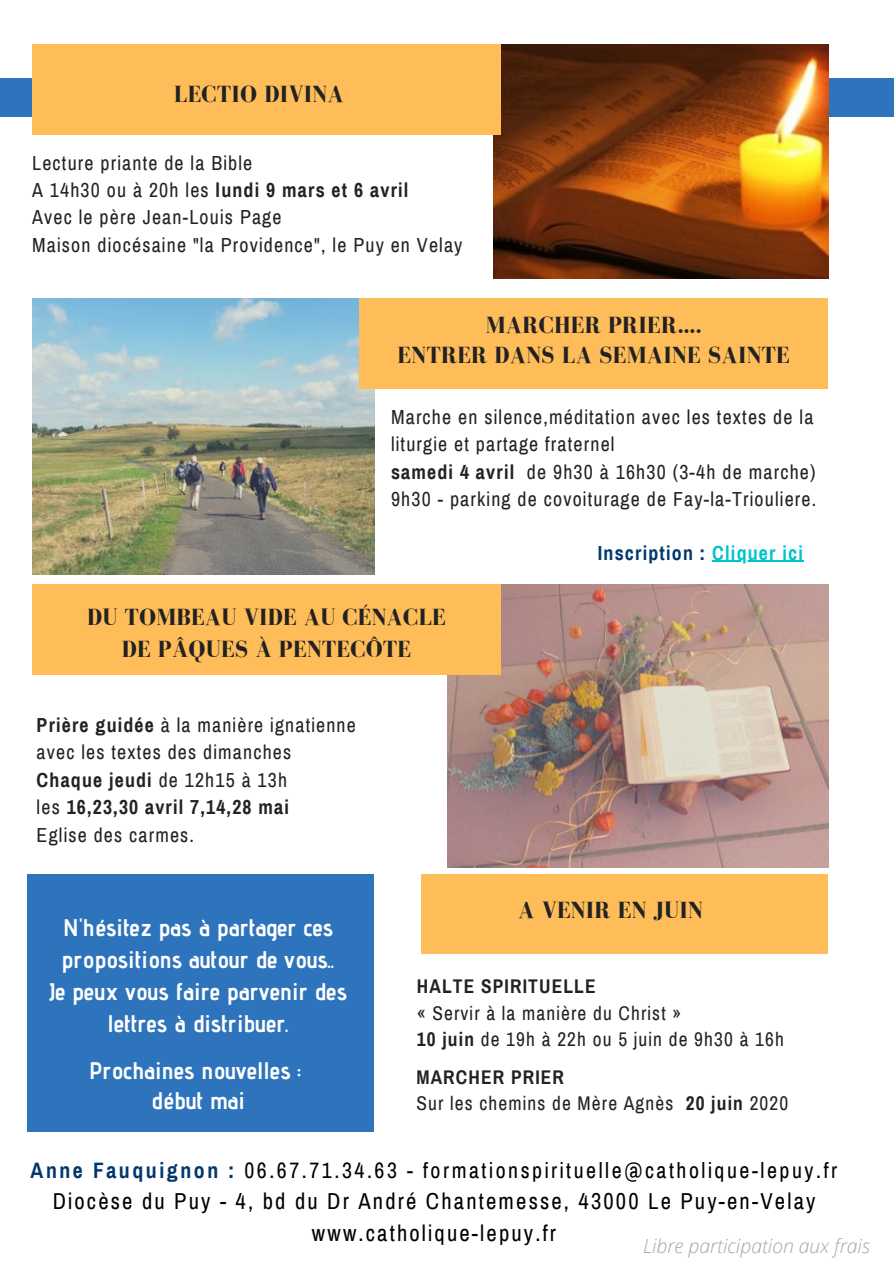
<style>
.page{position:relative;width:894px;height:1264px;background:#fff}
.page>*{position:absolute;margin:0;border:0;box-sizing:border-box;transform-origin:0 0}
.t1{font:700 24px/32.1px "Advent Pro";color:#fff;text-align:center}
.t2{font:700 24px/29.2px "Bodoni FLF";letter-spacing:.01em;color:#222;text-align:center}
.t3{font:22.5px/31.5px "Archivo Narrow";letter-spacing:.095em;color:#000;text-align:center}
.t4{font:21.75px "Archivo Narrow";letter-spacing:.12em;color:#000}
.t5{font:19.8px/27px "Archivo Narrow";letter-spacing:.06em;color:#222}
.t6{font:700 19.8px "Archivo Narrow";letter-spacing:.06em;color:#02376d}
.t7{font:19.35px/26.2px "Archivo Narrow";letter-spacing:.06em;color:#222}
.t8{font:italic 300 19.35px "Open Sans";color:#a6a6a6}
.t9{font:700 19.35px "Archivo Narrow";letter-spacing:.06em;color:#222}
.s1{font-weight:700}
.s2{color:#00c4cc}
.s3{font-weight:700;color:#02376d}
</style>
<div class="page">
<div style="left:0;top:79px;width:893px;height:38px;background:#2d74bd"></div>
<img style="left:33px;top:299px;width:341px;height:275px">
<img style="left:447px;top:584px;width:380px;height:283px">
<div style="left:359px;top:299px;width:468px;height:90px;background:#ffbd59"></div>
<div style="left:32px;top:584px;width:468px;height:90px;background:#ffbd59"></div>
<div style="left:421px;top:874px;width:406px;height:79px;background:#ffbd59"></div>
<img style="left:493px;top:44px;width:335px;height:235px">
<div style="left:32px;top:44px;width:468px;height:90px;background:#ffbd59"></div>
<hr style="left:712px;top:560px;width:91px;height:2px;background:#00c4cc">
<div style="left:27px;top:874px;width:346px;height:258px;background:#2d74bd"></div>
<p class="t2" style="left:174px;top:79px;width:171px">LECTIO DIVINA</p>
<p class="t5" style="left:32px;top:150px;width:431px">Lecture priante de la Bible<br>A 14h30 ou à 20h les <span class="s1">lundi 9 mars et 6 avril<br></span>Avec le père Jean-Louis Page<br>Maison diocésaine "la Providence", le Puy en Velay</p>
<p class="t2" style="left:397px;top:310px;width:394px">MARCHER PRIER….<br>ENTRER DANS LA SEMAINE SAINTE</p>
<p class="t5" style="left:391px;top:404px;width:427px">Marche en silence,méditation avec les textes de la liturgie et partage fraternel<br><span class="s1">samedi 4 avril</span> de 9h30 à 16h30 (3-4h de marche)<br>9h30 - parking de covoiturage de Fay-la-Triouliere.</p>
<p class="t6" style="left:597px;top:542px;width:206px">Inscription : <span class="s2">Cliquer ici</span></p>
<p class="t2" style="left:87px;top:600px;width:360px;line-height:32.7px">DU TOMBEAU VIDE AU CÉNACLE<br>DE PÂQUES À PENTECÔTE</p>
<p class="t5" style="left:37px;top:711px;width:320px;line-height:27.5px"><span class="s1">Prière guidée</span> à la manière ignatienne avec les textes des dimanches<br><span class="s1">Chaque jeudi</span> de 12h15 à 13h<br>les <span class="s1">16,23,30 avril 7,14,28 mai<br></span>Eglise des carmes.</p>
<p class="t1" style="left:49px;top:910px;width:299px">N'hésitez pas à partager ces propositions autour de vous..<br>Je peux vous faire parvenir des lettres à distribuer.</p>
<p class="t1" style="left:89px;top:1055px;width:213px;line-height:29.5px">Prochaines nouvelles : début mai</p>
<p class="t2" style="left:518px;top:895px;width:186px">A VENIR EN JUIN</p>
<p class="t9" style="left:417px;top:976px;width:180px">HALTE SPIRITUELLE</p>
<p class="t7" style="left:417px;top:999px;width:368px">« Servir à la manière du Christ »<br><span class="s1">10 juin</span> de 19h à 22h ou 5 juin de 9h30 à 16h</p>
<p class="t7" style="left:416px;top:1064px;width:373px"><span class="s1">MARCHER PRIER<br></span>Sur les chemins de Mère Agnès <span class="s1">20 juin</span> 2020</p>
<p class="t4" style="left:31px;top:1158px;width:807px"><span class="s3">Anne Fauquignon :</span> 06.67.71.34.63 - formationspirituelle@catholique-lepuy.fr</p>
<p class="t3" style="left:53px;top:1185px;width:764px">Diocèse du Puy - 4, bd du Dr André Chantemesse, 43000 Le Puy-en-Velay www.catholique-lepuy.fr</p>
<p class="t8" style="left:643px;top:1232px;width:228px">Libre participation aux frais</p>
</div>
